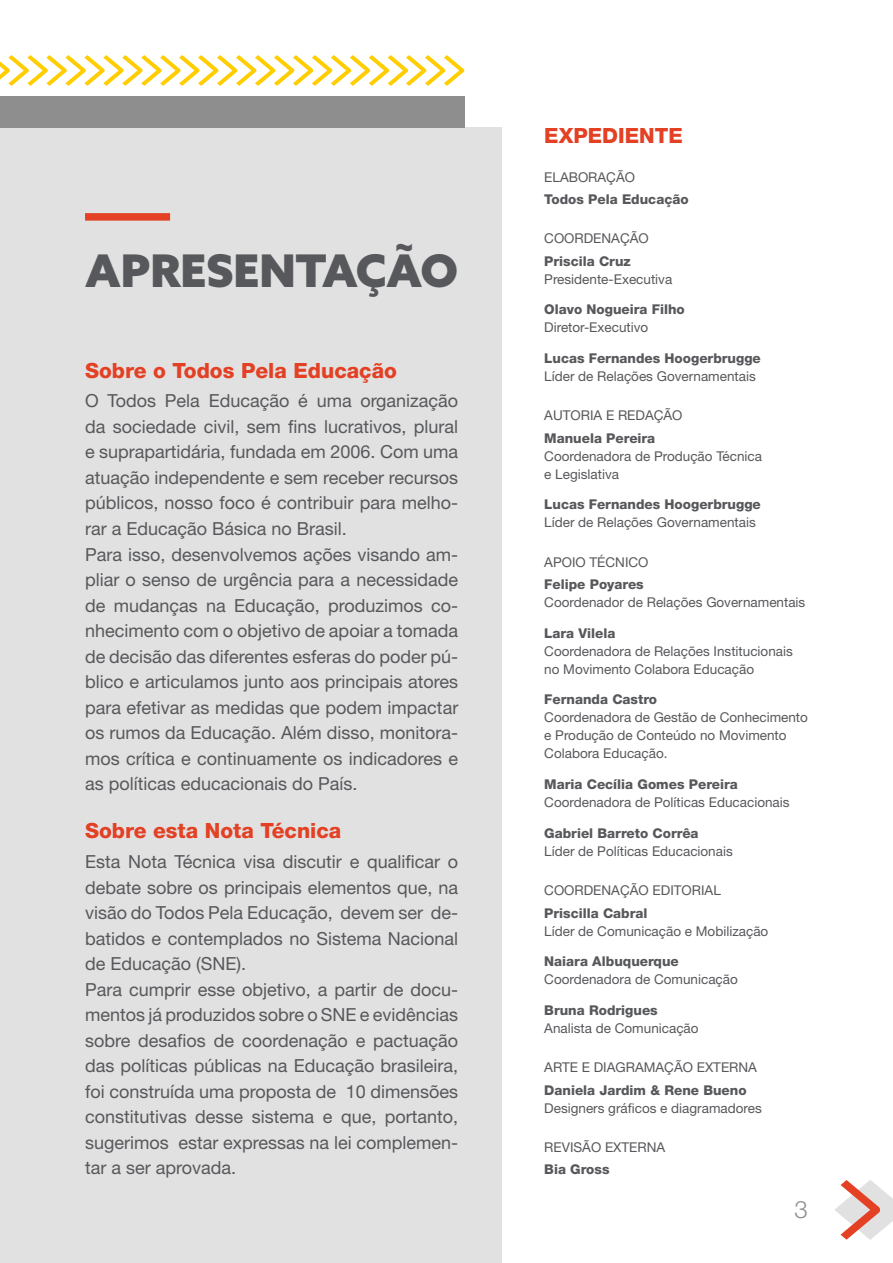
<style>
.page{position:relative;width:893px;height:1263px;background:#fff}
.page>*{position:absolute;margin:0;border:0;box-sizing:border-box;transform-origin:0 0}
.Apresentação_-_Tít{font:900 45px "Azo Sans";color:#57585b}
.t1{font:300 24px "Helvetica Neue LT Std";color:#8e8e8e}
.Apresentação_-_Sub{font:800 21px "Helvetica Neue LT Std";color:#e34024}
.Apresentação_-_Par{font:18px/25.5px "Helvetica Neue LT Std";color:#57585b;text-align:justify}
.Expediente_-_Titul{font:13.5px/18px "Helvetica Neue LT Std";color:#57585b}
.Expediente_-_Nomes{font:800 13.5px "Helvetica Neue LT Std";color:#57585b}
.Expediente_-_Subtí{font:13.5px "Helvetica Neue LT Std";color:#57585b}
</style>
<div class="page">
<svg style="left:835px;top:1180px;width:58px;height:60px"></svg>
<div style="left:0;top:128px;width:501px;height:1135px;background:#e1e1e1"></div>
<div style="left:0;top:96px;width:465px;height:32px;background:#8e8e8e"></div>
<svg style="left:0;top:55px;width:464px;height:31px"></svg>
<div style="left:85px;top:213px;width:85px;height:8px;background:#e34024"></div>
<p class="Apresentação_-_Tít" style="left:85px;top:241px;width:375px">APRESENTAÇÃO</p>
<p class="Apresentação_-_Sub" style="left:85px;top:358px;width:313px">Sobre o Todos Pela Educação</p>
<p class="Apresentação_-_Par" style="left:85px;top:388px;width:375px">O Todos Pela Educação é uma organização da sociedade civil, sem fins lucrativos, plural e suprapartidária, fundada em 2006. Com uma atuação independente e sem receber recursos públicos, nosso foco é contribuir para melho&shy;rar a Educação Básica no Brasil.</p>
<p class="Apresentação_-_Par" style="left:85px;top:541px;width:375px">Para isso, desenvolvemos ações visando am&shy;pliar o senso de urgência para a necessidade de mudanças na Educação, produzimos co&shy;nhecimento com o objetivo de apoiar a tomada de decisão das diferentes esferas do poder pú&shy;blico e articulamos junto aos principais atores para efetivar as medidas que podem impactar os rumos da Educação. Além disso, monitora&shy;mos crítica e continuamente os indicadores e as políticas educacionais do País.</p>
<p class="Apresentação_-_Sub" style="left:85px;top:818px;width:258px">Sobre esta Nota Técnica</p>
<p class="Apresentação_-_Par" style="left:85px;top:849px;width:375px">Esta Nota Técnica visa discutir e qualificar o debate sobre os principais elementos que, na visão do Todos Pela Educação, devem ser de&shy;batidos e contemplados no Sistema Nacional de Educação (SNE).</p>
<p class="Apresentação_-_Par" style="left:85px;top:976px;width:375px">Para cumprir esse objetivo, a partir de docu&shy;mentos já produzidos sobre o SNE e evidências sobre desafios de coordenação e pactuação das políticas públicas na Educação brasileira, foi construída uma proposta de 10 dimensões constitutivas desse sistema e que, portanto, sugerimos estar expressas na lei complemen&shy;tar a ser aprovada.</p>
<p class="Apresentação_-_Sub" style="left:544px;top:123px;width:140px">EXPEDIENTE</p>
<p class="Expediente_-_Subtí" style="left:544px;top:169px;width:92px">ELABORAÇÃO</p>
<p class="Expediente_-_Nomes" style="left:544px;top:191px;width:146px">Todos Pela Educação</p>
<p class="Expediente_-_Subtí" style="left:544px;top:230px;width:106px">COORDENAÇÃO</p>
<p class="Expediente_-_Nomes" style="left:544px;top:253px;width:88px">Priscila Cruz</p>
<p class="Expediente_-_Titul" style="left:544px;top:270px;width:130px">Presidente-Executiva</p>
<p class="Expediente_-_Nomes" style="left:544px;top:301px;width:142px">Olavo Nogueira Filho</p>
<p class="Expediente_-_Titul" style="left:544px;top:318px;width:106px">Diretor-Executivo</p>
<p class="Expediente_-_Nomes" style="left:544px;top:350px;width:218px">Lucas Fernandes Hoogerbrugge</p>
<p class="Expediente_-_Titul" style="left:544px;top:367px;width:213px">Líder de Relações Governamentais</p>
<p class="Expediente_-_Subtí" style="left:544px;top:407px;width:140px">AUTORIA E REDAÇÃO</p>
<p class="Expediente_-_Nomes" style="left:544px;top:430px;width:113px">Manuela Pereira</p>
<p class="Expediente_-_Titul" style="left:544px;top:447px;width:219px">Coordenadora de Produção Técnica e Legislativa</p>
<p class="Expediente_-_Nomes" style="left:544px;top:497px;width:218px">Lucas Fernandes Hoogerbrugge</p>
<p class="Expediente_-_Titul" style="left:544px;top:513px;width:213px">Líder de Relações Governamentais</p>
<p class="Expediente_-_Subtí" style="left:544px;top:554px;width:106px">APOIO TÉCNICO</p>
<p class="Expediente_-_Nomes" style="left:544px;top:576px;width:101px">Felipe Poyares</p>
<p class="Expediente_-_Titul" style="left:544px;top:593px;width:263px">Coordenador de Relações Governamentais</p>
<p class="Expediente_-_Nomes" style="left:544px;top:625px;width:73px">Lara Vilela</p>
<p class="Expediente_-_Titul" style="left:544px;top:642px;width:250px">Coordenadora de Relações Institucionais no Movimento Colabora Educação</p>
<p class="Expediente_-_Nomes" style="left:544px;top:692px;width:114px">Fernanda Castro</p>
<p class="Expediente_-_Titul" style="left:544px;top:708px;width:265px">Coordenadora de Gestão de Conhecimento e Produção de Conteúdo no Movimento<br>Colabora Educação.</p>
<p class="Expediente_-_Nomes" style="left:544px;top:776px;width:195px">Maria Cecília Gomes Pereira</p>
<p class="Expediente_-_Titul" style="left:544px;top:793px;width:247px">Coordenadora de Políticas Educacionais</p>
<p class="Expediente_-_Nomes" style="left:544px;top:825px;width:156px">Gabriel Barreto Corrêa</p>
<p class="Expediente_-_Titul" style="left:544px;top:842px;width:190px">Líder de Políticas Educacionais</p>
<p class="Expediente_-_Subtí" style="left:544px;top:882px;width:178px">COORDENAÇÃO EDITORIAL</p>
<p class="Expediente_-_Nomes" style="left:544px;top:905px;width:105px">Priscilla Cabral</p>
<p class="Expediente_-_Titul" style="left:544px;top:921px;width:226px">Líder de Comunicação e Mobilização</p>
<p class="Expediente_-_Nomes" style="left:544px;top:953px;width:136px">Naiara Albuquerque</p>
<p class="Expediente_-_Titul" style="left:544px;top:970px;width:195px">Coordenadora de Comunicação</p>
<p class="Expediente_-_Nomes" style="left:544px;top:1002px;width:115px">Bruna Rodrigues</p>
<p class="Expediente_-_Titul" style="left:544px;top:1019px;width:156px">Analista de Comunicação</p>
<p class="Expediente_-_Subtí" style="left:544px;top:1059px;width:214px">ARTE E DIAGRAMAÇÃO EXTERNA</p>
<p class="Expediente_-_Nomes" style="left:544px;top:1082px;width:204px">Daniela Jardim &amp; Rene Bueno</p>
<p class="Expediente_-_Titul" style="left:544px;top:1098px;width:219px">Designers gráficos e diagramadores</p>
<p class="Expediente_-_Subtí" style="left:544px;top:1139px;width:122px">REVISÃO EXTERNA</p>
<p class="Expediente_-_Nomes" style="left:544px;top:1161px;width:67px">Bia Gross</p>
<h2 class="t1" style="left:795px;top:1195px;width:15px">3</h2>
</div>
